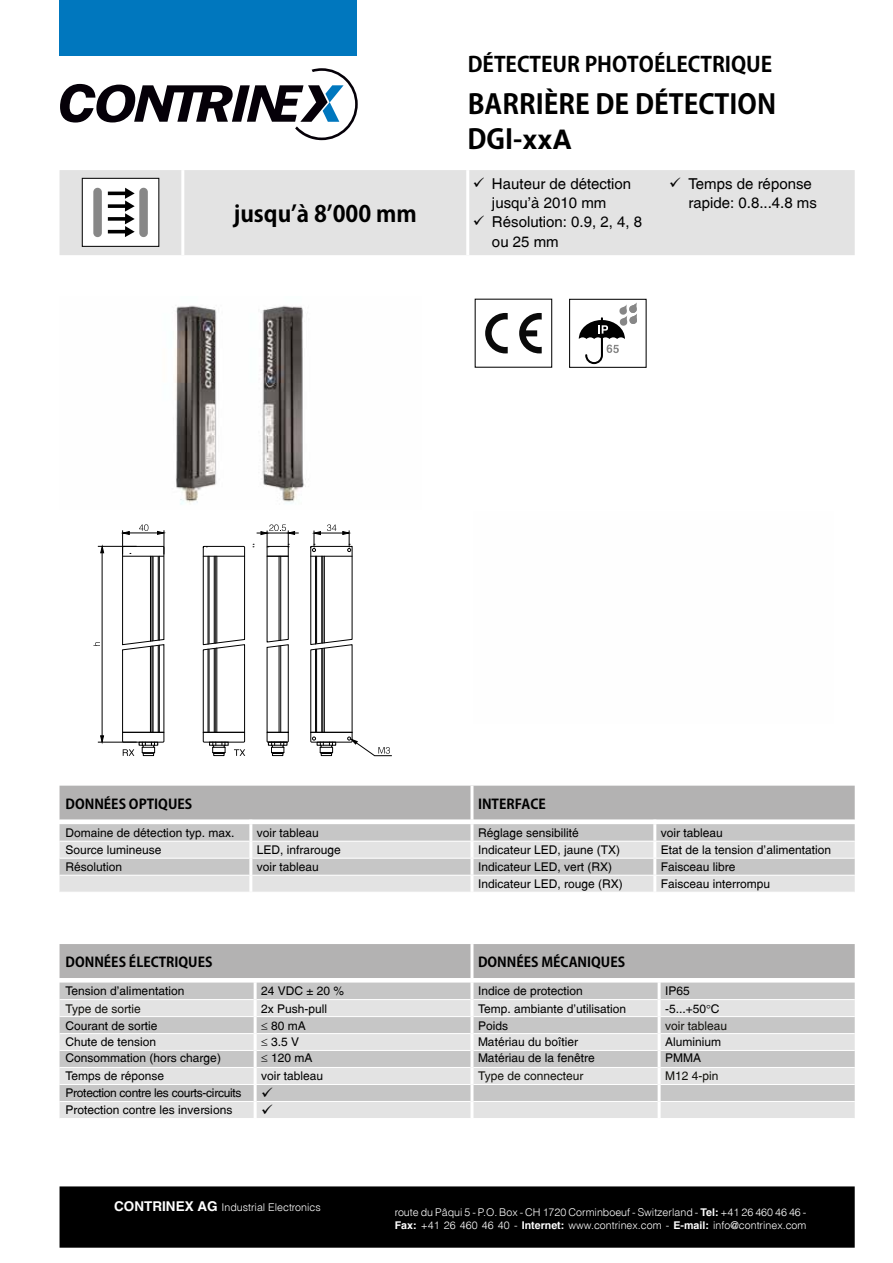
<style>
.page{position:relative;width:893px;height:1263px;background:#fff}
.page>*{position:absolute;margin:0;border:0;box-sizing:border-box;transform-origin:0 0}
.t1{font:700 27px "Koz Go Pro";color:#000}
.t2{font:700 22.5px "Koz Go Pro";color:#000}
.t3{font:700 21px "Koz Go Pro";color:#000}
.t4{font:15px/19.2px "Switzerland Plain";color:#000}
.t5{font:700 13.5px "Koz Go Pro";color:#000}
.t6{font:12px "Switzerland Plain";color:#000}
.t7{font:12px "Switzerland Plain";color:#12110c}
.t8{font:12px "Switzerland Plain";letter-spacing:-.025em;color:#000}
.t9{font:10.65px/12.8px "Switzerland Light Plain";color:#fff}
.s1{font-family:"Switzerland"}
.s2{font-family:"Switzerland";font-weight:700;font-size:13.5px}
.s3{font-family:"Switzerland";font-weight:700}
</style>
<div class="page">
<div style="left:60px;top:1187px;width:794px;height:60px;background:#000"></div>
<div style="left:60px;top:1186px;width:795px;height:62px;border:2px solid #000"></div>
<div style="left:60px;top:0;width:297px;height:55px;background:#0077be"></div>
<svg style="left:60px;top:68px;width:298px;height:72px"></svg>
<div style="left:60px;top:170px;width:795px;height:85px;background:#e3e3e3"></div>
<hr style="left:181px;top:170px;width:3px;height:85px;background:#fff">
<hr style="left:466px;top:170px;width:3px;height:85px;background:#fff">
<div style="left:82px;top:178px;width:77px;height:68px;background:#fff"></div>
<div style="left:82px;top:178px;width:77px;height:69px;border:1px solid #0a0a0a"></div>
<div style="left:139px;top:188px;width:9px;height:49px;background:#878787;border-radius:4px"></div>
<div style="left:93px;top:188px;width:9px;height:49px;background:#878787;border-radius:4px"></div>
<svg style="left:108px;top:188px;width:27px;height:49px"></svg>
<div style="left:475px;top:299px;width:77px;height:69px;border:1px solid #0a0a0a"></div>
<svg style="left:485px;top:313px;width:23px;height:40px"></svg>
<svg style="left:519px;top:313px;width:23px;height:40px"></svg>
<div style="left:569px;top:299px;width:78px;height:69px;border:1px solid #0a0a0a"></div>
<svg style="left:579px;top:302px;width:58px;height:62px"></svg>
<hr style="left:102px;top:548px;width:1px;height:192px;background:#000">
<svg style="left:93px;top:642px;width:7px;height:4px"></svg>
<svg style="left:100px;top:545px;width:4px;height:8px"></svg>
<svg style="left:100px;top:735px;width:4px;height:7px"></svg>
<hr style="left:98px;top:742px;width:39px;height:1px;background:#000">
<hr style="left:98px;top:546px;width:39px;height:1px;background:#000">
<hr style="left:257px;top:533px;width:42px;height:1px;background:#000">
<svg style="left:261px;top:524px;width:34px;height:232px"></svg>
<svg style="left:122px;top:524px;width:43px;height:232px"></svg>
<svg style="left:202px;top:545px;width:44px;height:211px"></svg>
<svg style="left:310px;top:524px;width:82px;height:232px"></svg>
<div style="left:60px;top:982px;width:795px;height:17px;background:#c6c6c6"></div>
<svg style="left:60px;top:1000px;width:795px;height:118px;background:#d6d6d6"></svg>
<hr style="left:254px;top:982px;width:3px;height:17px;background:#fff">
<hr style="left:254px;top:999px;width:3px;height:17px;background:#fff">
<hr style="left:254px;top:1016px;width:3px;height:17px;background:#fff">
<hr style="left:254px;top:1033px;width:3px;height:17px;background:#fff">
<hr style="left:254px;top:1050px;width:3px;height:17px;background:#fff">
<hr style="left:254px;top:1067px;width:3px;height:17px;background:#fff">
<hr style="left:60px;top:1016px;width:194px;height:1px;background:#fff">
<hr style="left:60px;top:1033px;width:194px;height:1px;background:#fff">
<hr style="left:60px;top:1050px;width:194px;height:1px;background:#fff">
<hr style="left:60px;top:1067px;width:194px;height:1px;background:#fff">
<hr style="left:60px;top:1084px;width:195px;height:1px;background:#fff">
<hr style="left:60px;top:1101px;width:194px;height:1px;background:#fff">
<hr style="left:254px;top:1085px;width:3px;height:16px;background:#fff">
<hr style="left:254px;top:1101px;width:3px;height:17px;background:#fff">
<hr style="left:257px;top:1016px;width:213px;height:1px;background:#fff">
<hr style="left:473px;top:1016px;width:185px;height:1px;background:#fff">
<hr style="left:661px;top:1016px;width:194px;height:1px;background:#fff">
<hr style="left:257px;top:1033px;width:213px;height:1px;background:#fff">
<hr style="left:473px;top:1033px;width:185px;height:1px;background:#fff">
<hr style="left:661px;top:1033px;width:194px;height:1px;background:#fff">
<hr style="left:257px;top:1050px;width:213px;height:1px;background:#fff">
<hr style="left:473px;top:1050px;width:185px;height:1px;background:#fff">
<hr style="left:661px;top:1050px;width:194px;height:1px;background:#fff">
<hr style="left:257px;top:1067px;width:213px;height:1px;background:#fff">
<hr style="left:473px;top:1067px;width:185px;height:1px;background:#fff">
<hr style="left:661px;top:1067px;width:194px;height:1px;background:#fff">
<hr style="left:255px;top:1084px;width:215px;height:1px;background:#fff">
<hr style="left:473px;top:1084px;width:185px;height:1px;background:#fff">
<hr style="left:661px;top:1084px;width:194px;height:1px;background:#fff">
<hr style="left:257px;top:1101px;width:213px;height:1px;background:#fff">
<hr style="left:473px;top:1101px;width:185px;height:1px;background:#fff">
<hr style="left:661px;top:1101px;width:194px;height:1px;background:#fff">
<hr style="left:470px;top:982px;width:3px;height:17px;background:#fff">
<hr style="left:658px;top:982px;width:3px;height:17px;background:#fff">
<hr style="left:470px;top:999px;width:3px;height:17px;background:#fff">
<hr style="left:658px;top:999px;width:3px;height:17px;background:#fff">
<hr style="left:470px;top:1016px;width:3px;height:17px;background:#fff">
<hr style="left:658px;top:1016px;width:3px;height:17px;background:#fff">
<hr style="left:470px;top:1033px;width:3px;height:17px;background:#fff">
<hr style="left:658px;top:1033px;width:3px;height:17px;background:#fff">
<hr style="left:470px;top:1050px;width:3px;height:17px;background:#fff">
<hr style="left:658px;top:1050px;width:3px;height:17px;background:#fff">
<hr style="left:470px;top:1067px;width:3px;height:17px;background:#fff">
<hr style="left:658px;top:1067px;width:3px;height:17px;background:#fff">
<hr style="left:470px;top:1084px;width:3px;height:17px;background:#fff">
<hr style="left:658px;top:1084px;width:3px;height:17px;background:#fff">
<hr style="left:470px;top:1101px;width:3px;height:17px;background:#fff">
<hr style="left:658px;top:1101px;width:3px;height:17px;background:#fff">
<div style="left:60px;top:944px;width:795px;height:34px;background:#b3b2b2"></div>
<svg style="left:60px;top:786px;width:795px;height:106px;background:#cdcdcd"></svg>
<img style="left:175px;top:305px;width:131px;height:200px">
<svg style="left:707px;top:1004px;width:3px;height:4px"></svg>
<svg style="left:262px;top:1087px;width:10px;height:10px"></svg>
<svg style="left:262px;top:1104px;width:10px;height:10px"></svg>
<h2 class="t2" style="left:234px;top:199px;width:185px">jusqu’à 8’000 mm</h2>
<h3 class="t3" style="left:468px;top:51px;width:306px">DÉTECTEUR PHOTOÉLECTRIQUE</h3>
<h1 class="t1" style="left:468px;top:87px;width:310px">BARRIÈRE DE DÉTECTION</h1>
<h1 class="t1" style="left:468px;top:122px;width:106px">DGI-<span class="s1">xxA</span></h1>
<p class="t4" style="left:473px;top:174px;width:160px;text-align:center">✓ Hauteur de détection jusqu’à 2010 mm</p>
<p class="t4" style="left:492px;top:212px;width:152px;text-indent:-19px">✓ Résolution: 0.9, 2, 4, 8 ou 25 mm</p>
<p class="t4" style="left:688px;top:174px;width:130px;text-indent:-19px">✓ Temps de réponse rapide: 0.8...4.8 ms</p>
<p class="t5" style="left:66px;top:795px;width:128px">DONNÉES OPTIQUES</p>
<p class="t5" style="left:478px;top:795px;width:69px">INTERFACE</p>
<p class="t6" style="left:66px;top:825px;width:170px">Domaine de détection typ. max.</p>
<p class="t6" style="left:257px;top:825px;width:64px">voir tableau</p>
<p class="t6" style="left:478px;top:825px;width:102px">Réglage sensibilité</p>
<p class="t6" style="left:661px;top:825px;width:64px">voir tableau</p>
<p class="t6" style="left:66px;top:843px;width:98px">Source lumineuse</p>
<p class="t6" style="left:257px;top:843px;width:86px">LED, infrarouge</p>
<p class="t6" style="left:478px;top:843px;width:144px">Indicateur LED, jaune (TX)</p>
<p class="t6" style="left:661px;top:843px;width:172px">Etat de la tension d’alimentation</p>
<p class="t6" style="left:66px;top:860px;width:58px">Résolution</p>
<p class="t6" style="left:257px;top:860px;width:64px">voir tableau</p>
<p class="t6" style="left:478px;top:860px;width:136px">Indicateur LED, vert (RX)</p>
<p class="t6" style="left:661px;top:860px;width:76px">Faisceau libre</p>
<p class="t6" style="left:478px;top:877px;width:146px">Indicateur LED, rouge (RX)</p>
<p class="t6" style="left:661px;top:877px;width:111px">Faisceau interrompu</p>
<p class="t5" style="left:66px;top:953px;width:148px">DONNÉES ÉLECTRIQUES</p>
<p class="t5" style="left:478px;top:953px;width:149px">DONNÉES MÉCANIQUES</p>
<p class="t6" style="left:66px;top:984px;width:120px">Tension d’alimentation</p>
<p class="t6" style="left:261px;top:984px;width:85px">24 VDC ± 20 %</p>
<p class="t6" style="left:478px;top:984px;width:106px">Indice de protection</p>
<p class="t6" style="left:665px;top:984px;width:26px">IP65</p>
<p class="t7" style="left:66px;top:1001px;width:77px">Type de sortie</p>
<p class="t6" style="left:261px;top:1001px;width:68px">2x Push-pull</p>
<p class="t6" style="left:478px;top:1001px;width:150px">Temp. ambiante d’utilisation</p>
<p class="t6" style="left:665px;top:1001px;width:56px">-5...+50 C</p>
<p class="t6" style="left:66px;top:1018px;width:94px">Courant de sortie</p>
<p class="t6" style="left:261px;top:1018px;width:46px">≤ 80 mA</p>
<p class="t6" style="left:478px;top:1018px;width:32px">Poids</p>
<p class="t7" style="left:665px;top:1018px;width:64px">voir tableau</p>
<p class="t6" style="left:66px;top:1035px;width:92px">Chute de tension</p>
<p class="t6" style="left:261px;top:1035px;width:39px">≤ 3.5 V</p>
<p class="t6" style="left:478px;top:1035px;width:102px">Matériau du boîtier</p>
<p class="t6" style="left:665px;top:1035px;width:58px">Aluminium</p>
<p class="t6" style="left:66px;top:1051px;width:157px">Consommation (hors charge)</p>
<p class="t6" style="left:261px;top:1051px;width:53px">≤ 120 mA</p>
<p class="t6" style="left:478px;top:1051px;width:118px">Matériau de la fenêtre</p>
<p class="t6" style="left:665px;top:1051px;width:37px">PMMA</p>
<p class="t6" style="left:66px;top:1069px;width:100px">Temps de réponse</p>
<p class="t6" style="left:261px;top:1069px;width:64px">voir tableau</p>
<p class="t7" style="left:478px;top:1069px;width:107px">Type de connecteur</p>
<p class="t7" style="left:665px;top:1069px;width:55px">M12 4-pin</p>
<p class="t8" style="left:66px;top:1086px;width:177px">Protection contre les courts-circuits</p>
<p class="t6" style="left:66px;top:1103px;width:168px">Protection contre les inversions</p>
<p class="t9" style="left:114px;top:1200px;width:208px"><span class="s2">CONTRINEX AG</span> Industrial Electronics</p>
<p class="t9" style="left:395px;top:1205px;width:413px">route du Pâqui 5 - P.O. Box - CH 1720 Corminboeuf - Switzerland - <span class="s3">Tel:</span> +41 26 460 46 46 -<br><span class="s3">Fax:</span> +41 26 460 46 40 - <span class="s3">Internet:</span> www.contrinex.com - <span class="s3">E-mail:</span> info@contrinex.com</p>
</div>
